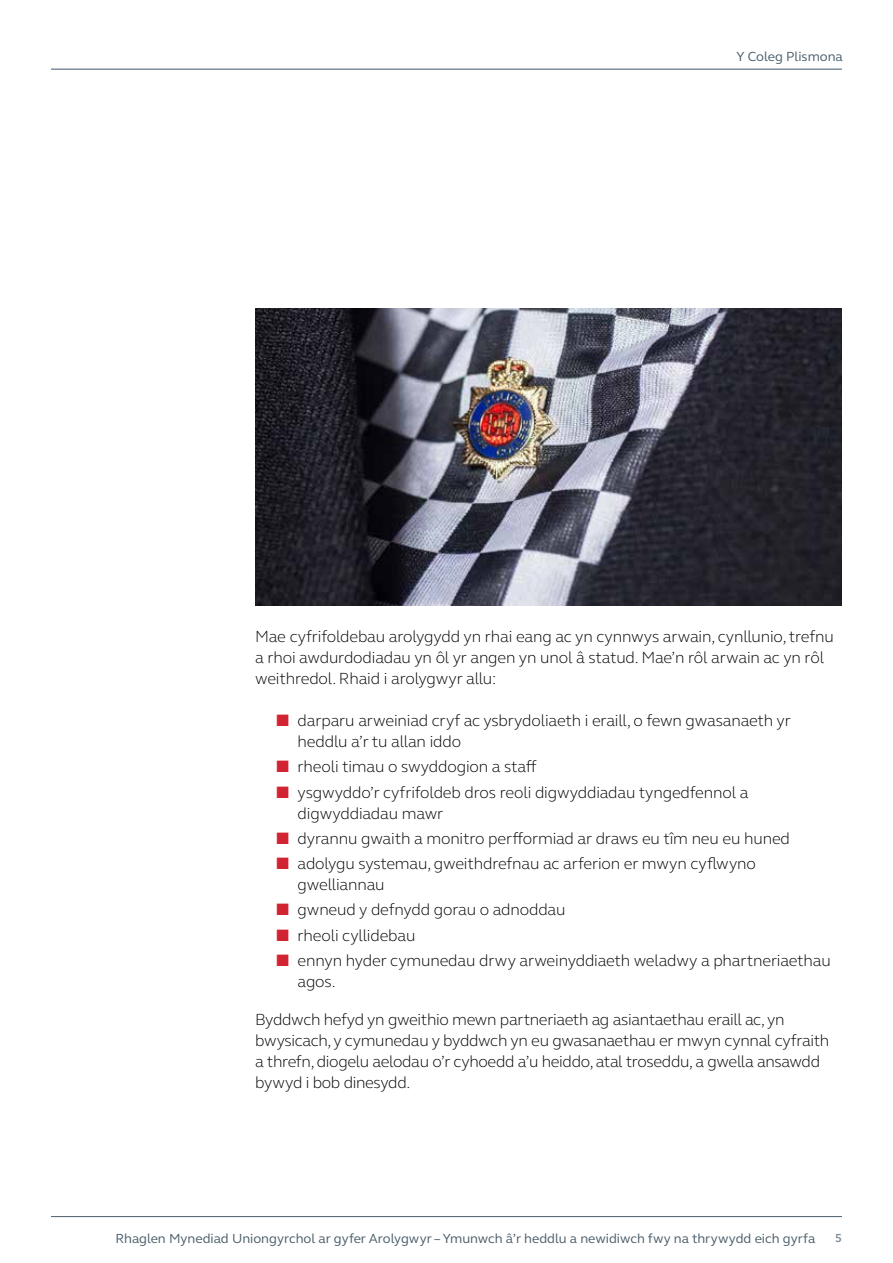
<style>
.page{position:relative;width:893px;height:1263px;background:#fff}
.page>*{position:absolute;margin:0;border:0;box-sizing:border-box;transform-origin:0 0}
.t1{font:300 16.5px/21px "FS Elliot Pro";letter-spacing:-.01em;color:#000}
.t2{font:13.5px "FS Elliot Pro";color:#4a5d6a}
.t3{font:700 12px "FS Elliot Pro";color:#7e8d9c}
.s1{color:#d22333}
</style>
<div class="page">
<hr style="left:51px;top:1216px;width:791px;height:1px;background:#4a5d6a">
<hr style="left:51px;top:68px;width:791px;height:2px;background:#7e8d9c">
<img style="left:255px;top:308px;width:587px;height:298px">
<p class="t2" style="left:737px;top:48px;width:108px">Y Coleg Plismona</p>
<p class="t1" style="left:255px;top:625px;width:580px">Mae cyfrifoldebau arolygydd yn rhai eang ac yn cynnwys arwain, cynllunio, trefnu a rhoi awdurdodiadau yn ôl yr angen yn unol â statud. Mae’n rôl arwain ac yn rôl weithredol. Rhaid i arolygwyr allu:</p>
<p class="t1" style="left:298px;top:709px;width:495px;text-indent:-21px"><span class="s1">■</span> darparu arweiniad cryf ac ysbrydoliaeth i eraill, o fewn gwasanaeth yr heddlu a’r tu allan iddo</p>
<p class="t1" style="left:276px;top:756px;width:262px"><span class="s1">■</span> rheoli timau o swyddogion a staff</p>
<p class="t1" style="left:298px;top:781px;width:452px;text-indent:-21px"><span class="s1">■</span> ysgwyddo’r cyfrifoldeb dros reoli digwyddiadau tyngedfennol a digwyddiadau mawr</p>
<p class="t1" style="left:276px;top:827px;width:515px"><span class="s1">■</span> dyrannu gwaith a monitro perfformiad ar draws eu tîm neu eu huned</p>
<p class="t1" style="left:298px;top:852px;width:460px;text-indent:-21px"><span class="s1">■</span> adolygu systemau, gweithdrefnau ac arferion er mwyn cyflwyno gwelliannau</p>
<p class="t1" style="left:276px;top:899px;width:291px"><span class="s1">■</span> gwneud y defnydd gorau o adnoddau</p>
<p class="t1" style="left:276px;top:924px;width:141px"><span class="s1">■</span> rheoli cyllidebau</p>
<p class="t1" style="left:298px;top:949px;width:535px;text-indent:-21px"><span class="s1">■</span> ennyn hyder cymunedau drwy arweinyddiaeth weladwy a phartneriaethau agos.</p>
<p class="t1" style="left:255px;top:1008px;width:576px">Byddwch hefyd yn gweithio mewn partneriaeth ag asiantaethau eraill ac, yn bwysicach, y cymunedau y byddwch yn eu gwasanaethau er mwyn cynnal cyfraith a threfn, diogelu aelodau o’r cyhoedd a’u heiddo, atal troseddu, a gwella ansawdd bywyd i bob dinesydd.</p>
<p class="t2" style="left:115px;top:1230px;width:701px">Rhaglen Mynediad Uniongyrchol ar gyfer Arolygwyr – Ymunwch â’r heddlu a newidiwch fwy na thrywydd eich gyrfa</p>
<p class="t3" style="left:835px;top:1230px;width:8px">5</p>
</div>
